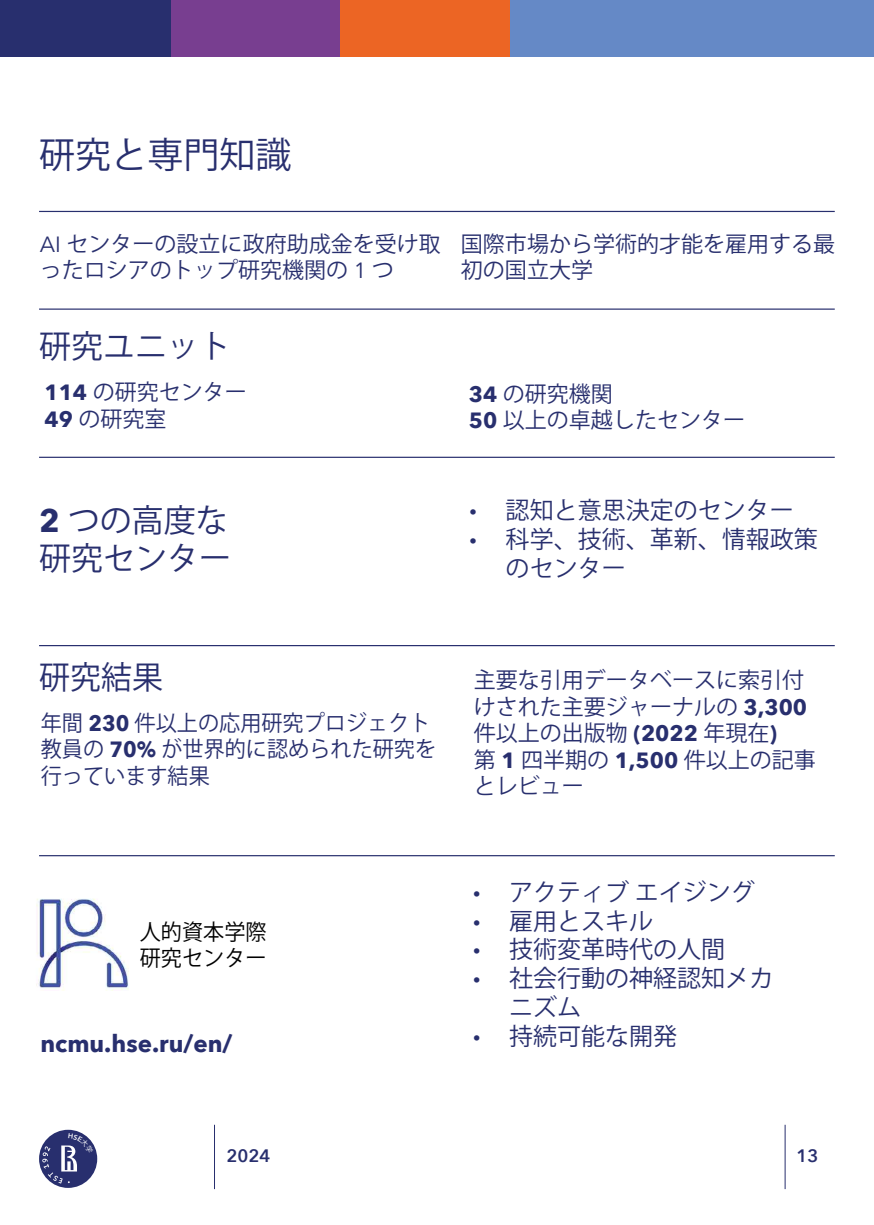
<style>
.page{position:relative;width:874px;height:1225px;background:#fff}
.page>*{position:absolute;margin:0;border:0;box-sizing:border-box;transform-origin:0 0}
.t1{font:36px "Koz Go Pr 6 N";color:#282f6e}
.t2{font:32px/38.4px "Koz Go Pr 6 N";color:#282f6e}
.t3{font:24px/28.8px "Koz Go Pr 6 N";color:#282f6e}
.t4{font:700 24px "Avenir Next";color:#282f6e}
.t5{font:22px/26.4px "Koz Go Pr 6 N";color:#282f6e}
.t6{font:22px/26.4px "Koz Go Pr 6 N";color:#282f6e;scale:.96 1}
.t7{font:22px/26.4px "Koz Go Pr 6 N";color:#000;scale:.96 1}
.t8{font:600 18px "Avenir Next";color:#282f6e}
.s1{font-family:"Avenir Next"}
.s2{font-family:"Avenir Next";font-weight:700}
</style>
<div class="page">
<hr style="left:784px;top:1124px;width:1px;height:65px;background:#282f6e">
<hr style="left:214px;top:1124px;width:1px;height:65px;background:#282f6e">
<hr style="left:39px;top:211px;width:795px;height:1px;background:#282f6e">
<hr style="left:39px;top:308px;width:795px;height:2px;background:#282f6e">
<hr style="left:39px;top:457px;width:795px;height:1px;background:#282f6e">
<hr style="left:39px;top:645px;width:795px;height:1px;background:#282f6e">
<hr style="left:39px;top:855px;width:795px;height:1px;background:#282f6e">
<img style="left:36px;top:899px;width:93px;height:91px">
<div style="left:339px;top:0;width:171px;height:57px;background:#ec6524"></div>
<div style="left:169px;top:0;width:170px;height:57px;background:#783e90"></div>
<div style="left:0;top:0;width:170px;height:57px;background:#282f6e"></div>
<div style="left:510px;top:0;width:363px;height:57px;background:#6589c6"></div>
<svg style="left:39px;top:1129px;width:58px;height:58px"></svg>
<svg style="left:42px;top:1133px;width:52px;height:50px;background:#53588b"></svg>
<h1 class="t1" style="left:39px;top:135px;width:253px">研究と専門知識</h1>
<p class="t5" style="left:40px;top:231px;width:402px"><span class="s1">AI</span> センターの設立に政府助成金を受け取ったロシアのトップ研究機関の <span class="s1">1</span> つ</p>
<p class="t5" style="left:460px;top:231px;width:375px">国際市場から学術的才能を雇用する最初の国立大学</p>
<h2 class="t2" style="left:39px;top:328px;width:193px">研究ユニット</h2>
<p class="t5" style="left:44px;top:379px;width:204px"><span class="s2">114</span> の研究センター<br><span class="s2">49</span> の研究室</p>
<h2 class="t2" style="left:39px;top:501px;width:193px"><span class="s2">2</span> つの高度な研究センター</h2>
<h2 class="t2" style="left:39px;top:658px;width:125px">研究結果</h2>
<p class="t6" style="left:41px;top:710px;width:413px">年間 <span class="s2">230</span> 件以上の応用研究プロジェクト教員の <span class="s2">70%</span> が世界的に認められた研究を行っています結果</p>
<p class="t7" style="left:140px;top:919px;width:134px">人的資本学際研究センター</p>
<p class="t4" style="left:40px;top:1023px;width:193px">ncmu.hse.ru/en/</p>
<p class="t5" style="left:468px;top:381px;width:277px"><span class="s2">34</span> の研究機関<br><span class="s2">50</span> 以上の卓越したセンター</p>
<p class="t3" style="left:469px;top:497px;width:325px">• 認知と意思決定のセンター</p>
<p class="t3" style="left:505px;top:525px;width:313px;text-indent:-36px">• 科学、技術、革新、情報政策のセンター</p>
<p class="t5" style="left:473px;top:667px;width:343px">主要な引用データベースに索引付けされた主要ジャーナルの <span class="s2">3,300</span>件以上の出版物 <span class="s2">(2022</span> 年現在<span class="s2">)<br></span>第 <span class="s2">1</span> 四半期の <span class="s2">1,500</span> 件以上の記事とレビュー</p>
<p class="t3" style="left:473px;top:878px;width:283px">• アクティブ エイジング</p>
<p class="t3" style="left:473px;top:907px;width:181px">• 雇用とスキル</p>
<p class="t3" style="left:473px;top:935px;width:253px">• 技術変革時代の人間</p>
<p class="t3" style="left:509px;top:964px;width:265px;text-indent:-36px">• 社会行動の神経認知メカニズム</p>
<p class="t3" style="left:473px;top:1022px;width:205px">• 持続可能な開発</p>
<p class="t8" style="left:226px;top:1140px;width:45px">2024</p>
<p class="t8" style="left:796px;top:1140px;width:23px">13</p>
</div>
